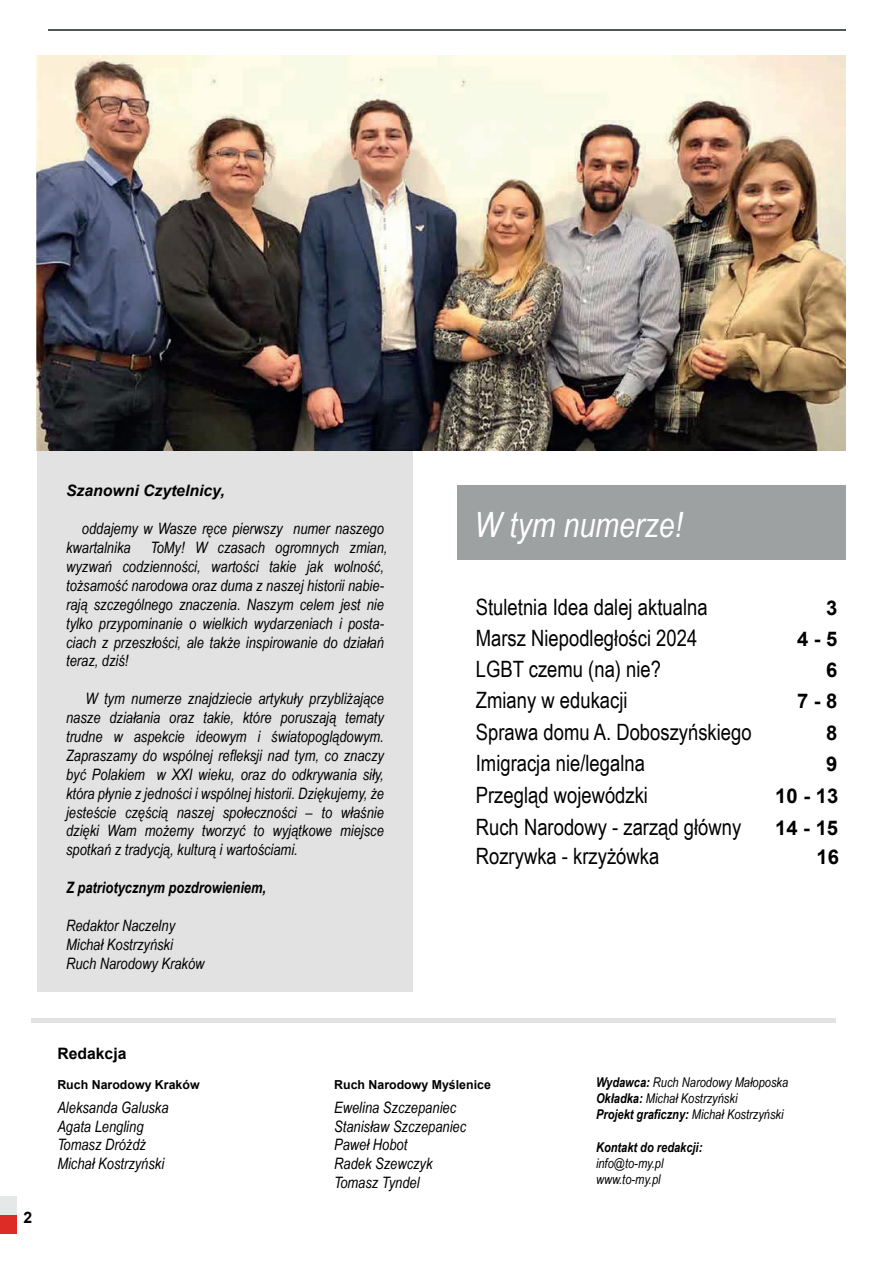
<style>
.page{position:relative;width:893px;height:1263px;background:#fff}
.page>*{position:absolute;margin:0;border:0;box-sizing:border-box;transform-origin:0 0}
.t1{font:italic 34.8px "Arial Narrow";color:#fff}
.t2{font:22.5px "Arial Narrow";color:#000001}
.t3{font:700 20.25px "Arial";color:#000001}
.t4{font:italic 15.75px/18.9px "Arial Narrow";color:#000001}
.t5{font:italic 700 15.75px "Arial Narrow";color:#000001}
.t6{font:italic 700 15.75px "Arial";color:#000001}
.t7{font:700 15.75px "Arial";color:#000001}
.t8{font:italic 13.5px/16.2px "Arial Narrow";color:#000001}
.t9{font:italic 700 13.5px "Arial Narrow";color:#000001}
.t10{font:700 12.3px "Arial";color:#000001}
.s1{font-weight:700}
</style>
<div class="page">
<div style="left:37px;top:451px;width:376px;height:541px;background:#e1e2e1"></div>
<hr style="left:31px;top:1018px;width:805px;height:4px;background:#e1e2e1">
<div style="left:457px;top:486px;width:389px;height:74px;background:#9da1a2"></div>
<div style="left:0;top:1215px;width:16px;height:19px;background:#dd2b26"></div>
<div style="left:0;top:1197px;width:16px;height:18px;background:#e6e8e7"></div>
<hr style="left:48px;top:29px;width:798px;height:1px;background:#535657">
<img style="left:37px;top:56px;width:809px;height:394px">
<p class="t6" style="left:66px;top:480px;width:160px">Szanowni Czytelnicy,</p>
<p class="t4" style="left:66px;top:519px;width:319px;text-indent:16px">oddajemy w Wasze ręce pierwszy numer naszego kwartalnika</p>
<p class="t4" style="left:66px;top:538px;width:323px;text-indent:84px">ToMy! W czasach ogromnych zmian, wyzwań codzienności, wartości takie jak wolność, tożsamość narodowa oraz duma z naszej historii nabie&shy;rają szczególnego znaczenia. Naszym celem jest nie tylko przypominanie o wielkich wydarzeniach i posta&shy;ciach z przeszłości, ale także inspirowanie do działań teraz, dziś!</p>
<p class="t4" style="left:66px;top:689px;width:319px;text-align:justify;text-indent:19px">W tym numerze znajdziecie artykuły przybliżające nasze działania oraz takie, które poruszają tematy trudne w aspekcie ideowym i światopoglądowym.<br>Zapraszamy do wspólnej refleksji nad tym, co znaczy być Polakiem w XXI wieku, oraz do odkrywania siły, która płynie z jedności i wspólnej historii. Dziękujemy, że jesteście częścią naszej społeczności – to właśnie dzięki Wam możemy tworzyć to wyjątkowe miejsce spotkań z tradycją, kulturą i wartościami.</p>
<p class="t5" style="left:66px;top:876px;width:202px">Z patriotycznym pozdrowieniem,</p>
<p class="t4" style="left:66px;top:916px;width:140px">Redaktor Naczelny<br>Michał Kostrzyński<br>Ruch Narodowy Kraków</p>
<h1 class="t1" style="left:474px;top:500px;width:210px">W tym numerze!</h1>
<h2 class="t2" style="left:476px;top:590px;width:233px">Stuletnia Idea dalej aktualna</h2>
<p class="t3" style="left:826px;top:593px;width:13px">3</p>
<h2 class="t2" style="left:476px;top:622px;width:223px">Marsz Niepodległości 2024</h2>
<p class="t3" style="left:797px;top:625px;width:42px">4 - 5</p>
<h2 class="t2" style="left:476px;top:653px;width:187px">LGBT czemu (na) nie?</h2>
<p class="t3" style="left:826px;top:656px;width:13px">6</p>
<h2 class="t2" style="left:476px;top:684px;width:153px">Zmiany w edukacji</h2>
<p class="t3" style="left:797px;top:687px;width:42px">7 - 8</p>
<h2 class="t2" style="left:476px;top:715px;width:277px">Sprawa domu A. Doboszyńskiego</h2>
<p class="t3" style="left:826px;top:718px;width:13px">8</p>
<h2 class="t2" style="left:476px;top:747px;width:171px">Imigracja nie/legalna</h2>
<p class="t3" style="left:826px;top:750px;width:13px">9</p>
<h2 class="t2" style="left:476px;top:778px;width:174px">Przegląd wojewódzki</h2>
<p class="t3" style="left:775px;top:782px;width:65px">10 - 13</p>
<h2 class="t2" style="left:476px;top:810px;width:267px">Ruch Narodowy - zarząd główny</h2>
<p class="t3" style="left:775px;top:813px;width:65px">14 - 15</p>
<h2 class="t2" style="left:476px;top:840px;width:185px">Rozrywka - krzyżówka</h2>
<p class="t3" style="left:816px;top:843px;width:24px">16</p>
<p class="t7" style="left:23px;top:1206px;width:10px">2</p>
<p class="t7" style="left:57px;top:1042px;width:71px">Redakcja</p>
<p class="t10" style="left:57px;top:1076px;width:144px">Ruch Narodowy Kraków</p>
<p class="t4" style="left:57px;top:1097px;width:113px">Aleksanda Galuska<br>Agata Lengling<br>Tomasz Dróżdż<br>Michał Kostrzyński</p>
<p class="t10" style="left:334px;top:1076px;width:158px">Ruch Narodowy Myślenice</p>
<p class="t4" style="left:334px;top:1097px;width:134px">Ewelina Szczepaniec<br>Stanisław Szczepaniec<br>Paweł Hobot<br>Radek Szewczyk<br>Tomasz Tyndel</p>
<p class="t8" style="left:596px;top:1074px;width:194px"><span class="s1">Wydawca:</span> Ruch Narodowy Małoposka<br><span class="s1">Okładka:</span> Michał Kostrzyński<br><span class="s1">Projekt graficzny:</span> Michał Kostrzyński</p>
<p class="t9" style="left:596px;top:1137px;width:108px">Kontakt do redakcji:</p>
<p class="t8" style="left:596px;top:1155px;width:69px">info@to-my.pl www.to-my.pl</p>
</div>
